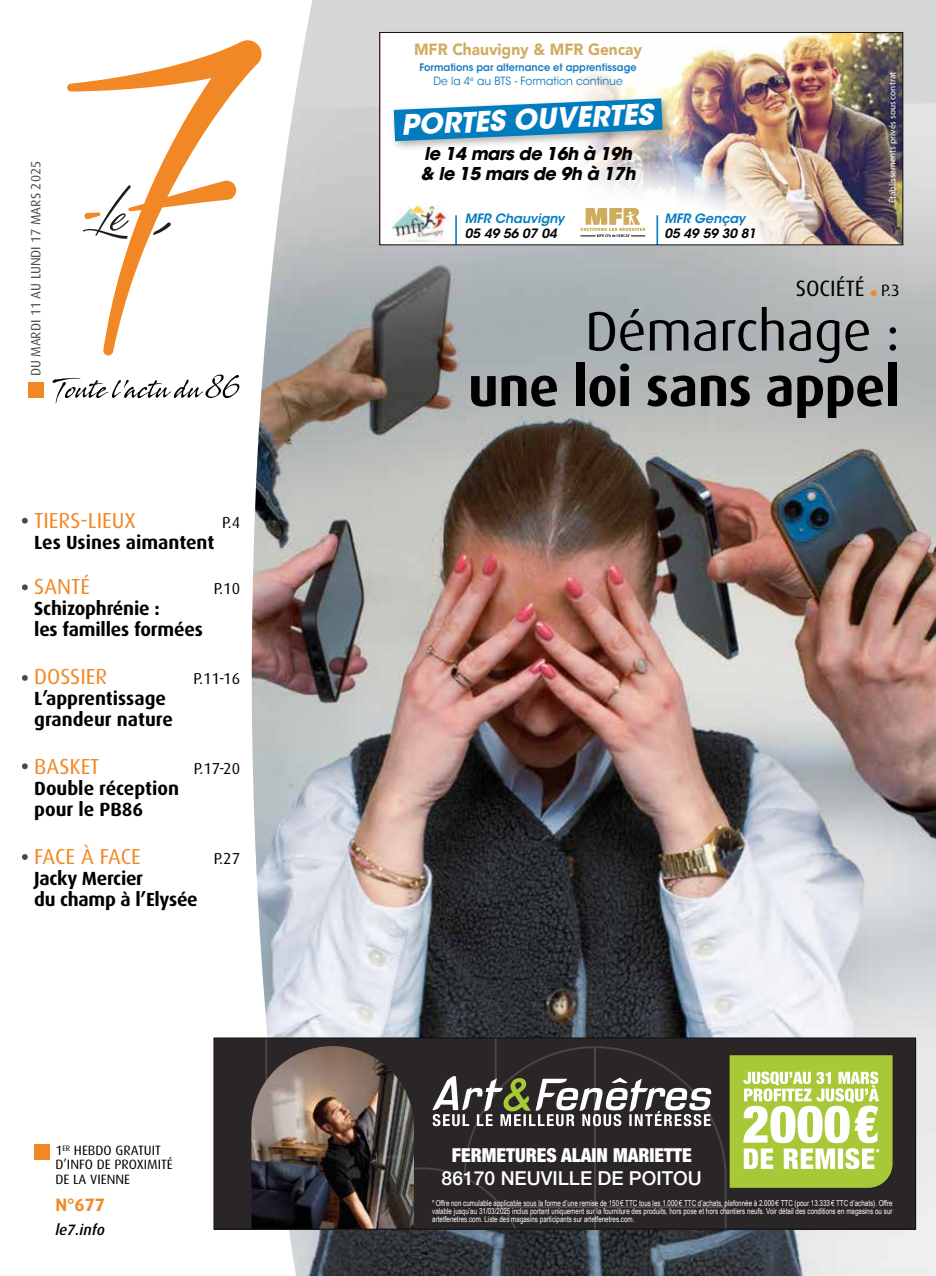
<style>
.page{position:relative;width:936px;height:1276px;background:#fff}
.page>*{position:absolute;margin:0;border:0;box-sizing:border-box;transform-origin:0 0}
.t1{font:700 55.5px "Dax";letter-spacing:-.01em;color:#000}
.t2{font:55.5px "Dax";letter-spacing:-.01em;color:#000}
.t3{font:italic 700 27.9px "ITC Avant Garde Std";color:#fff}
.t4{font:22.2px "Dax";color:#000}
.t5{font:21.75px "Dax";color:#f18825}
.t6{font:900 condensed 19.35px "Helvetica Neue LT Std";color:#fff}
.t7{font:500 19.35px "Helvetica Neue LT Std";color:#fff}
.t8{font:700 19.05px/21px "Dax";letter-spacing:-.01em;color:#000}
.t9{font:700 18px "Dax";color:#f18825}
.t10{font:italic 700 17.55px/19.8px "ITC Avant Garde Std";letter-spacing:-.025em;color:#000}
.t11{font:900 16.2px "Avenir";color:#d1ac60;scale:.95 1}
.t12{font:15.9px "Dax";color:#000}
.t13{font:italic 500 15px "Dax";color:#000}
.t14{font:13.5px/14.2px "Dax";color:#000}
.t15{font:13.5px "Dax";letter-spacing:-.005em;color:#4a4a49}
.t16{font:italic 600 12.75px "ITC Avant Garde Std";letter-spacing:-.005em;color:#007cbf}
.t17{font:italic 600 12.75px "ITC Avant Garde Std";letter-spacing:-.005em;color:#000}
.t18{font:11.25px "ITC Avant Garde Std";color:#167abb;scale:.95 1}
.t19{font:600 10.35px "ITC Avant Garde Std";color:#167abb;scale:.95 1}
.t20{font:9.15px "Myriad Pro";color:#fff}
.t21{font:8.25px/8.2px "Arial Narrow";color:#fff;text-align:justify;scale:.93 1}
.s1{font-size:16.35px}
</style>
<div class="page">
<div style="left:316px;top:0;width:619px;height:103px;background:#d5d7d6"></div>
<img style="left:316px;top:103px;width:619px;height:1173px">
<svg style="left:21px;top:0;width:295px;height:1276px"></svg>
<svg style="left:52px;top:374px;width:187px;height:30px"></svg>
<div style="left:28px;top:382px;width:16px;height:16px;background:#f18825"></div>
<svg style="left:67px;top:38px;width:195px;height:318px"></svg>
<svg style="left:83px;top:185px;width:48px;height:54px"></svg>
<svg style="left:153px;top:222px;width:18px;height:13px"></svg>
<svg style="left:870px;top:290px;width:6px;height:6px"></svg>
<img style="left:803px;top:34px;width:97px;height:209px">
<img style="left:381px;top:34px;width:422px;height:209px">
<img style="left:386px;top:91px;width:290px;height:64px">
<svg style="left:394px;top:98px;width:268px;height:43px;background:#3e98c8"></svg>
<svg style="left:382px;top:187px;width:81px;height:56px"></svg>
<img style="left:391px;top:206px;width:58px;height:36px">
<svg style="left:503px;top:160px;width:307px;height:83px"></svg>
<div style="left:379px;top:32px;width:523px;height:213px;border:1px solid #12110c"></div>
<svg style="left:22px;top:518px;width:6px;height:5px"></svg>
<svg style="left:22px;top:675px;width:6px;height:6px"></svg>
<svg style="left:22px;top:584px;width:6px;height:6px"></svg>
<svg style="left:22px;top:763px;width:6px;height:6px"></svg>
<svg style="left:22px;top:854px;width:6px;height:6px"></svg>
<div style="left:214px;top:1038px;width:701px;height:191px;background:#2a2627"></div>
<hr style="left:494px;top:1038px;width:2px;height:55px;background:#fff">
<hr style="left:265px;top:1038px;width:2px;height:191px;background:#fff">
<svg style="left:414px;top:1167px;width:49px;height:11px"></svg>
<svg style="left:463px;top:1046px;width:263px;height:181px"></svg>
<hr style="left:594px;top:1047px;width:2px;height:182px;background:#fff">
<hr style="left:502px;top:1206px;width:223px;height:2px;background:#fff">
<svg style="left:432px;top:1073px;width:280px;height:53px"></svg>
<img style="left:251px;top:1046px;width:163px;height:181px">
<svg style="left:729px;top:1055px;width:163px;height:132px;background:#c1d776"></svg>
<div style="left:214px;top:1037px;width:701px;height:192px;border:1px solid #12110c"></div>
<div style="left:34px;top:1144px;width:15px;height:15px;background:#f18825"></div>
<h3 class="t15" style="left:28px;top:376px;width:217px;rotate:-90deg">DU MARDI 11 AU LUNDI 17 MARS 2025</h3>
<h3 class="t5" style="left:34px;top:508px;width:103px">TIERS-LIEUX</h3>
<h3 class="t8" style="left:34px;top:532px;width:182px">Les Usines aimantent</h3>
<h3 class="t5" style="left:34px;top:574px;width:57px">SANTÉ</h3>
<h3 class="t8" style="left:34px;top:598px;width:170px">Schizophrénie :<br>les familles formées</h3>
<h3 class="t5" style="left:34px;top:664px;width:75px">DOSSIER</h3>
<h3 class="t8" style="left:34px;top:688px;width:140px">L’apprentissage grandeur nature</h3>
<h3 class="t5" style="left:34px;top:754px;width:67px">BASKET</h3>
<h3 class="t8" style="left:34px;top:778px;width:146px">Double réception pour le PB86</h3>
<h3 class="t5" style="left:34px;top:844px;width:108px">FACE À FACE</h3>
<h3 class="t8" style="left:34px;top:868px;width:165px">Jacky Mercier<br>du champ à l’Elysée</h3>
<h3 class="t12" style="left:222px;top:514px;width:19px">P.4</h3>
<h3 class="t12" style="left:214px;top:579px;width:28px">P.10</h3>
<h3 class="t12" style="left:194px;top:669px;width:48px">P.11-16</h3>
<h3 class="t12" style="left:194px;top:759px;width:48px">P.17-20</h3>
<h3 class="t12" style="left:214px;top:850px;width:28px">P.27</h3>
<h3 class="t14" style="left:55px;top:1143px;width:119px">1<sup>ER</sup> HEBDO GRATUIT<br>D’INFO DE PROXIMITÉ<br>DE LA VIENNE</h3>
<h3 class="t13" style="left:55px;top:1221px;width:51px">le7.info</h3>
<h3 class="t9" style="left:55px;top:1194px;width:51px">N°677</h3>
<h3 class="t11" style="left:414px;top:36px;width:242px">MFR Chauvigny &amp; MFR Gencay</h3>
<h3 class="t18" style="left:433px;top:74px;width:201px">De la 4<sup>e</sup> au BTS - Formation continue</h3>
<p class="t19" style="left:419px;top:60px;width:230px">Formations par alternance et apprentissage</p>
<h2 class="t3" style="left:400px;top:108px;width:254px;rotate:-3deg">PORTES OUVERTES</h2>
<h3 class="t10" style="left:420px;top:144px;width:216px">le 14 mars de 16h à 19h &amp; le 15 mars de 9h à 17h</h3>
<h3 class="t16" style="left:465px;top:210px;width:101px">MFR Chauvigny</h3>
<h3 class="t17" style="left:465px;top:225px;width:93px">05 49 56 07 04</h3>
<h3 class="t16" style="left:664px;top:210px;width:82px">MFR Gençay</h3>
<h3 class="t17" style="left:664px;top:225px;width:93px">05 49 59 30 81</h3>
<p class="t20" style="left:886px;top:203px;width:133px;rotate:-90deg">Établissements privés sous contrat</p>
<h3 class="t4" style="left:795px;top:276px;width:105px">SOCIÉTÉ <span class="s1">P.3</span></h3>
<h1 class="t2" style="left:585px;top:300px;width:316px">Démarchage :</h1>
<h1 class="t1" style="left:468px;top:355px;width:433px">une loi sans appel</h1>
<h3 class="t6" style="left:452px;top:1143px;width:241px">FERMETURES ALAIN MARIETTE</h3>
<h3 class="t7" style="left:441px;top:1166px;width:262px">86170 NEUVILLE DE POITOU</h3>
<p class="t21" style="left:432px;top:1198px;width:496px">*Offre non cumulable applicable sous la forme d’une remise de 150 € TTC tous les 1.000 € TTC d’achats, plafonnée à 2.000 € TTC (pour 13.333 € TTC d’achats). Offre valable jusqu’au 31/03/2025 inclus portant uniquement sur la fourniture des produits, hors pose et hors chantiers neufs. Voir détail des conditions en magasins ou sur artetfenetres.com. Liste des magasins participants sur artetfenetres.com.</p>
</div>
